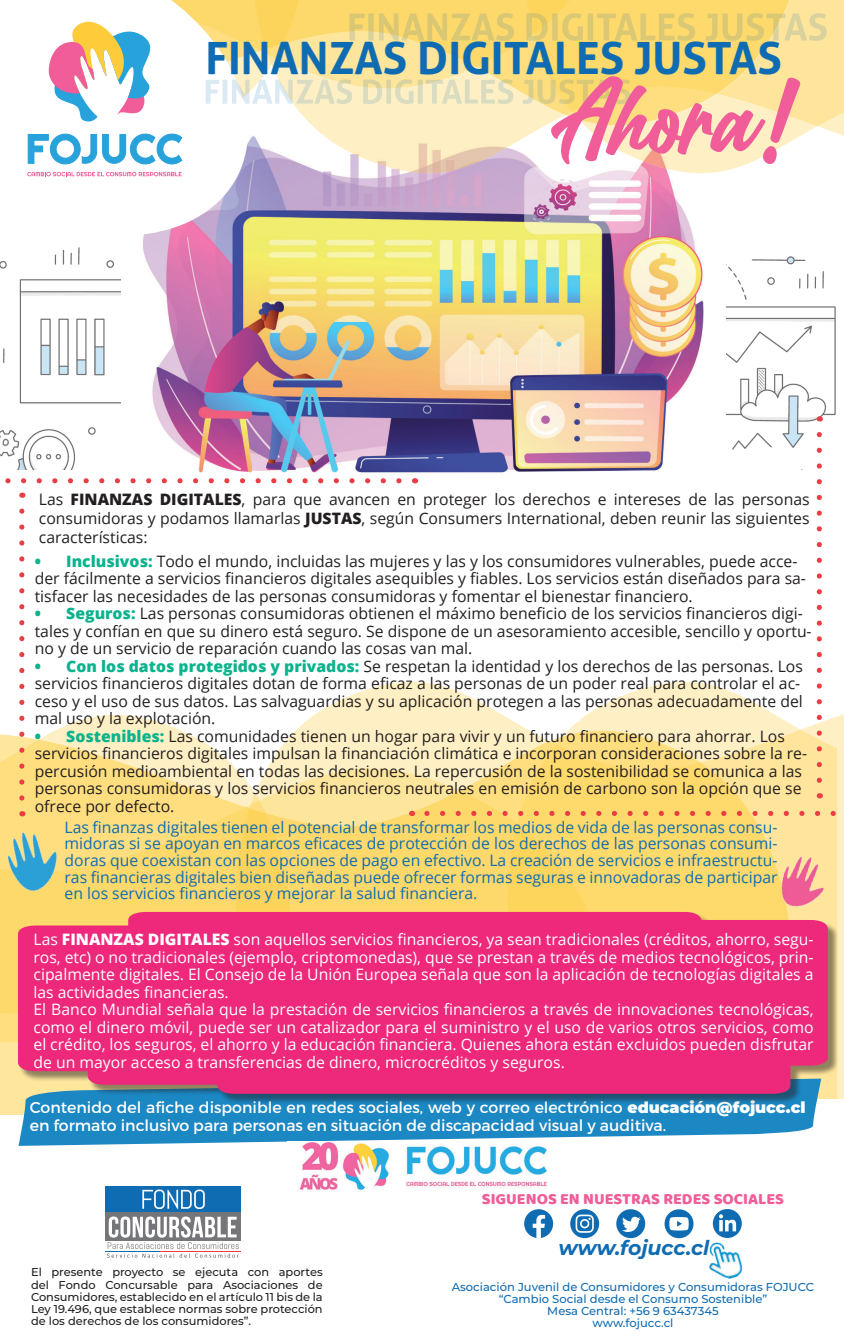
<style>
.page{position:relative;width:844px;height:1340px;background:#fff}
.page>*{position:absolute;margin:0;border:0;box-sizing:border-box;transform-origin:0 0}
.t1{font:105.88px "Billion Dreams";color:#f05d99}
.t2{font:700 44.54px "Aller";color:#106cb2}
.t3{font:italic 700 20.39px "Montserrat";letter-spacing:-.005em;color:#106cb2}
.t4{font:16.1px "Baloo Bhaina";color:#f05d99}
.t5{font:15.75px/17.5px "Open Sans";color:#231f20}
.t6{font:15.75px/17.5px "Open Sans";color:#fff}
.t7{font:15.75px/16.6px "Open Sans";color:#106cb2;text-align:justify}
.t8{font:15.75px/17.5px "Montserrat";color:#fff}
.t9{font:500 11.55px/12.3px "Montserrat";color:#106cb2;text-align:center}
.t10{font:500 11.38px/12.2px "Montserrat";color:#231f20;text-align:justify}
.s1{font-weight:800}
.s2{font-weight:800;color:#0ab38d}
.s3{font-weight:900}
</style>
<div class="page">
<img style="left:696px;top:652px;width:147px;height:446px">
<img style="left:0;top:708px;width:818px;height:406px">
<img style="left:0;top:669px;width:696px;height:372px">
<img style="left:0;top:255px;width:836px;height:215px">
<img style="left:122px;top:248px;width:603px;height:236px">
<img style="left:270px;top:0;width:573px;height:248px">
<img style="left:714px;top:0;width:120px;height:139px">
<img style="left:270px;top:0;width:444px;height:237px">
<img style="left:769px;top:848px;width:68px;height:65px">
<svg style="left:570px;top:1209px;width:29px;height:29px"></svg>
<svg style="left:616px;top:1209px;width:29px;height:29px"></svg>
<svg style="left:664px;top:1209px;width:29px;height:29px"></svg>
<svg style="left:712px;top:1209px;width:29px;height:27px"></svg>
<svg style="left:524px;top:1209px;width:29px;height:28px"></svg>
<img style="left:709px;top:1236px;width:34px;height:43px">
<hr style="left:105px;top:1250px;width:56px;height:1px;background:#106cb2">
<hr style="left:161px;top:1250px;width:80px;height:1px;background:#ea3d44">
<div style="left:105px;top:1212px;width:135px;height:28px;background:#757679"></div>
<svg style="left:107px;top:1216px;width:132px;height:41px"></svg>
<div style="left:105px;top:1186px;width:135px;height:25px;background:#106cb2"></div>
<svg style="left:142px;top:1189px;width:63px;height:19px"></svg>
<svg style="left:18px;top:1093px;width:800px;height:52px;background:#3695c9"></svg>
<img style="left:0;top:816px;width:77px;height:87px">
<svg style="left:27px;top:0;width:243px;height:255px"></svg>
<svg style="left:28px;top:134px;width:154px;height:30px"></svg>
<svg style="left:27px;top:172px;width:155px;height:4px"></svg>
<svg style="left:49px;top:17px;width:110px;height:105px"></svg>
<svg style="left:349px;top:13px;width:477px;height:28px;background:#edd274"></svg>
<svg style="left:206px;top:79px;width:424px;height:25px;background:#eee3b5"></svg>
<div style="left:19px;top:913px;width:819px;height:191px;background:#231f20;opacity:.5"></div>
<div style="left:18px;top:912px;width:809px;height:181px;background:#ee287b"></div>
<svg style="left:5px;top:478px;width:394px;height:5px"></svg>
<svg style="left:419px;top:810px;width:414px;height:6px;background:#f9b96a"></svg>
<svg style="left:816px;top:434px;width:5px;height:364px"></svg>
<svg style="left:19px;top:511px;width:5px;height:294px"></svg>
<img style="left:287px;top:1141px;width:265px;height:50px">
<h2 class="t2" style="left:205px;top:32px;width:577px">FINANZAS DIGITALES JUSTAS</h2>
<h1 class="t1" style="left:553px;top:62px;width:252px">Ahora!</h1>
<p class="t5" style="left:39px;top:489px;width:772px;line-height:19.2px;text-align:justify">Las <span class="s1">FINANZAS DIGITALES</span>, para que avancen en proteger los derechos e intereses de las personas consumidoras y podamos llamarlas <span class="s1">JUSTAS</span>, según Consumers International, deben reunir las siguientes características:</p>
<p class="t5" style="left:35px;top:552px;width:772px"><span class="s2">• Inclusivos:</span> Todo el mundo, incluidas las mujeres y las y los consumidores vulnerables, puede acce&shy;der fácilmente a servicios financieros digitales asequibles y fiables. Los servicios están diseñados para sa&shy;tisfacer las necesidades de las personas consumidoras y fomentar el bienestar financiero.</p>
<p class="t5" style="left:35px;top:604px;width:778px"><span class="s2">• Seguros:</span> Las personas consumidoras obtienen el máximo beneficio de los servicios financieros digi&shy;tales y confían en que su dinero está seguro. Se dispone de un asesoramiento accesible, sencillo y oportu&shy;no y de un servicio de reparación cuando las cosas van mal.</p>
<p class="t5" style="left:35px;top:657px;width:769px"><span class="s2">• Con los datos protegidos y privados:</span> Se respetan la identidad y los derechos de las personas. Los servicios financieros digitales dotan de forma eficaz a las personas de un poder real para controlar el ac&shy;ceso y el uso de sus datos. Las salvaguardias y su aplicación protegen a las personas adecuadamente del mal uso y la explotación.</p>
<p class="t5" style="left:35px;top:727px;width:773px"><span class="s2">• Sostenibles:</span> Las comunidades tienen un hogar para vivir y un futuro financiero para ahorrar. Los servicios financieros digitales impulsan la financiación climática e incorporan consideraciones sobre la re&shy;percusión medioambiental en todas las decisiones. La repercusión de la sostenibilidad se comunica a las personas consumidoras y los servicios financieros neutrales en emisión de carbono son la opción que se ofrece por defecto.</p>
<p class="t7" style="left:64px;top:818px;width:714px">Las finanzas digitales tienen el potencial de transformar los medios de vida de las personas consu&shy;midoras si se apoyan en marcos eficaces de protección de los derechos de las personas consumi&shy;doras que coexistan con las opciones de pago en efectivo. La creación de servicios e infraestructu&shy;ras financieras digitales bien diseñadas puede ofrecer formas seguras e innovadoras de participar en los servicios financieros y mejorar la salud financiera.</p>
<p class="t6" style="left:33px;top:930px;width:781px">Las <span class="s1">FINANZAS DIGITALES</span> son aquellos servicios financieros, ya sean tradicionales (créditos, ahorro, segu&shy;ros, etc) o no tradicionales (ejemplo, criptomonedas), que se prestan a través de medios tecnológicos, prin&shy;cipalmente digitales. El Consejo de la Unión Europea señala que son la aplicación de tecnologías digitales a las actividades financieras.<br>El Banco Mundial señala que la prestación de servicios financieros a través de innovaciones tecnológicas, como el dinero móvil, puede ser un catalizador para el suministro y el uso de varios otros servicios, como el crédito, los seguros, el ahorro y la educación financiera. Quienes ahora están excluidos pueden disfrutar de un mayor acceso a transferencias de dinero, microcréditos y seguros.</p>
<p class="t8" style="left:30px;top:1099px;width:777px">Contenido del afiche disponible en redes sociales, web y correo electrónico <span class="s3">educación@fojucc.cl </span>en formato inclusivo para personas en situación de discapacidad visual y auditiva.</p>
<p class="t10" style="left:31px;top:1267px;width:293px">El presente proyecto se ejecuta con aportes del Fondo Concursable para Asociaciones de Consumidores, establecido en el artículo 11 bis de la Ley 19.496, que establece normas sobre protección de los derechos de los consumidores”.</p>
<p class="t4" style="left:481px;top:1189px;width:304px">SIGUENOS EN NUESTRAS REDES SOCIALES</p>
<p class="t3" style="left:558px;top:1239px;width:152px">www.fojucc.cl</p>
<p class="t9" style="left:451px;top:1281px;width:364px">Asociación Juvenil de Consumidores y Consumidoras FOJUCC “Cambio Social desde el Consumo Sostenible”<br>Mesa Central: +56 9 63437345<br>www.fojucc.cl</p>
</div>
